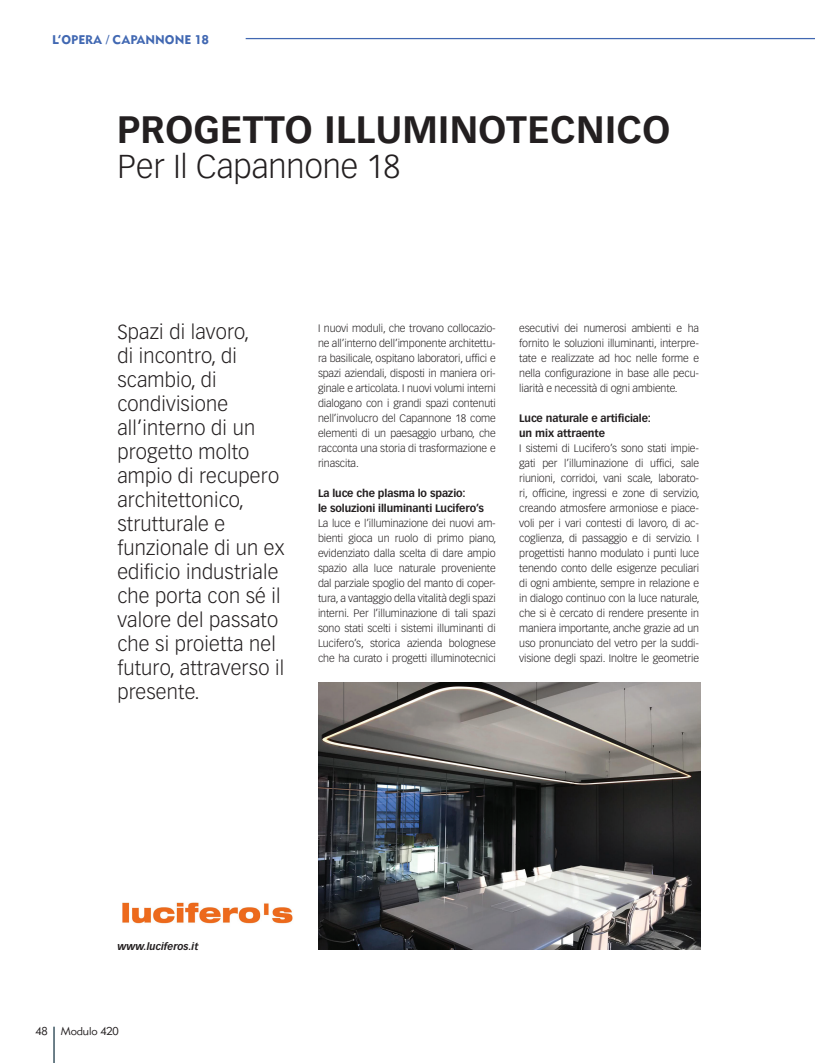
<style>
.page{position:relative;width:815px;height:1063px;background:#fff}
.page>*{position:absolute;margin:0;border:0;box-sizing:border-box;transform-origin:0 0}
.Avenir_Black{font:700 37.5px "Vectora LT Std";letter-spacing:.01em;color:#231f20}
.Avenir_Black-2{font:300 32.5px "Vectora LT Std";color:#231f20}
.Georgia_Highlight{font:300 20px/24px "Vectora LT Std";letter-spacing:.01em;color:#231f20}
.Mod_occhiello_blu{font:12.5px "Metro Black Two";color:#4168b2}
.t1{font:11.25px "Metro Lite Two";letter-spacing:-.015em;color:#231f20}
.Mod_testo{font:300 10.62px/15px "Vectora LT Std";letter-spacing:-.01em;color:#231f20;text-align:justify}
.Mod_Testo_Titolino{font:700 10.62px "Vectora LT Std";letter-spacing:-.01em;color:#231f20}
.Mod_testo_box{font:italic 700 10px "Vectora LT Std";color:#231f20}
</style>
<div class="page">
<hr style="left:53px;top:1027px;width:2px;height:36px;background:#647882">
<hr style="left:246px;top:38px;width:569px;height:1px;background:#4168b2">
<img style="left:318px;top:683px;width:382px;height:267px">
<img style="left:122px;top:902px;width:171px;height:22px">
<p class="Mod_occhiello_blu" style="left:52px;top:32px;width:158px">L’OPERA / CAPANNONE 18</p>
<p class="Avenir_Black" style="left:117px;top:107px;width:554px">PROGETTO ILLUMINOTECNICO</p>
<p class="Avenir_Black-2" style="left:117px;top:148px;width:285px">Per Il Capannone 18</p>
<p class="Georgia_Highlight" style="left:117px;top:321px;width:169px">Spazi di lavoro,<br>di incontro, di scambio, di condivisione all’interno di un progetto molto ampio di recupero architettonico, strutturale e funzionale di un ex edificio industriale che porta con sé il valore del passato che si proietta nel futuro, attraverso il presente.</p>
<p class="Mod_testo" style="left:318px;top:321px;width:179px">I nuovi moduli, che trovano collocazio&shy;ne all’interno dell’imponente architettu&shy;ra basilicale, ospitano laboratori, uffici e spazi aziendali, disposti in maniera ori&shy;ginale e articolata. I nuovi volumi interni dialogano con i grandi spazi contenuti nell’involucro del Capannone 18 come elementi di un paesaggio urbano, che racconta una storia di trasformazione e rinascita.</p>
<p class="Mod_Testo_Titolino" style="left:318px;top:487px;width:149px">La luce che plasma lo spazio:</p>
<p class="Mod_Testo_Titolino" style="left:318px;top:502px;width:168px">le soluzioni illuminanti Lucifero’s</p>
<p class="Mod_testo" style="left:318px;top:516px;width:180px">La luce e l’illuminazione dei nuovi am&shy;bienti gioca un ruolo di primo piano, evidenziato dalla scelta di dare ampio spazio alla luce naturale proveniente dal parziale spoglio del manto di coper&shy;tura, a vantaggio della vitalità degli spazi interni. Per l’illuminazione di tali spazi sono stati scelti i sistemi illuminanti di Lucifero’s, storica azienda bolognese che ha curato i progetti illuminotecnici</p>
<p class="Mod_testo" style="left:519px;top:321px;width:181px">esecutivi dei numerosi ambienti e ha fornito le soluzioni illuminanti, interpre&shy;tate e realizzate ad hoc nelle forme e nella configurazione in base alle pecu&shy;liarità e necessità di ogni ambiente.</p>
<p class="Mod_Testo_Titolino" style="left:519px;top:412px;width:133px">Luce naturale e artificiale:</p>
<p class="Mod_Testo_Titolino" style="left:519px;top:427px;width:87px">un mix attraente</p>
<p class="Mod_testo" style="left:519px;top:441px;width:182px">I sistemi di Lucifero’s sono stati impie&shy;gati per l’illuminazione di uffici, sale riunioni, corridoi, vani scale, laborato&shy;ri, officine, ingressi e zone di servizio, creando atmosfere armoniose e piace&shy;voli per i vari contesti di lavoro, di ac&shy;coglienza, di passaggio e di servizio. I progettisti hanno modulato i punti luce tenendo conto delle esigenze peculiari di ogni ambiente, sempre in relazione e in dialogo continuo con la luce naturale, che si è cercato di rendere presente in maniera importante, anche grazie ad un uso pronunciato del vetro per la suddi&shy;visione degli spazi. Inoltre le geometrie</p>
<p class="Mod_testo_box" style="left:117px;top:940px;width:83px">www.luciferos.it</p>
<p class="t1" style="left:35px;top:1025px;width:85px">48 Modulo 420</p>
</div>
